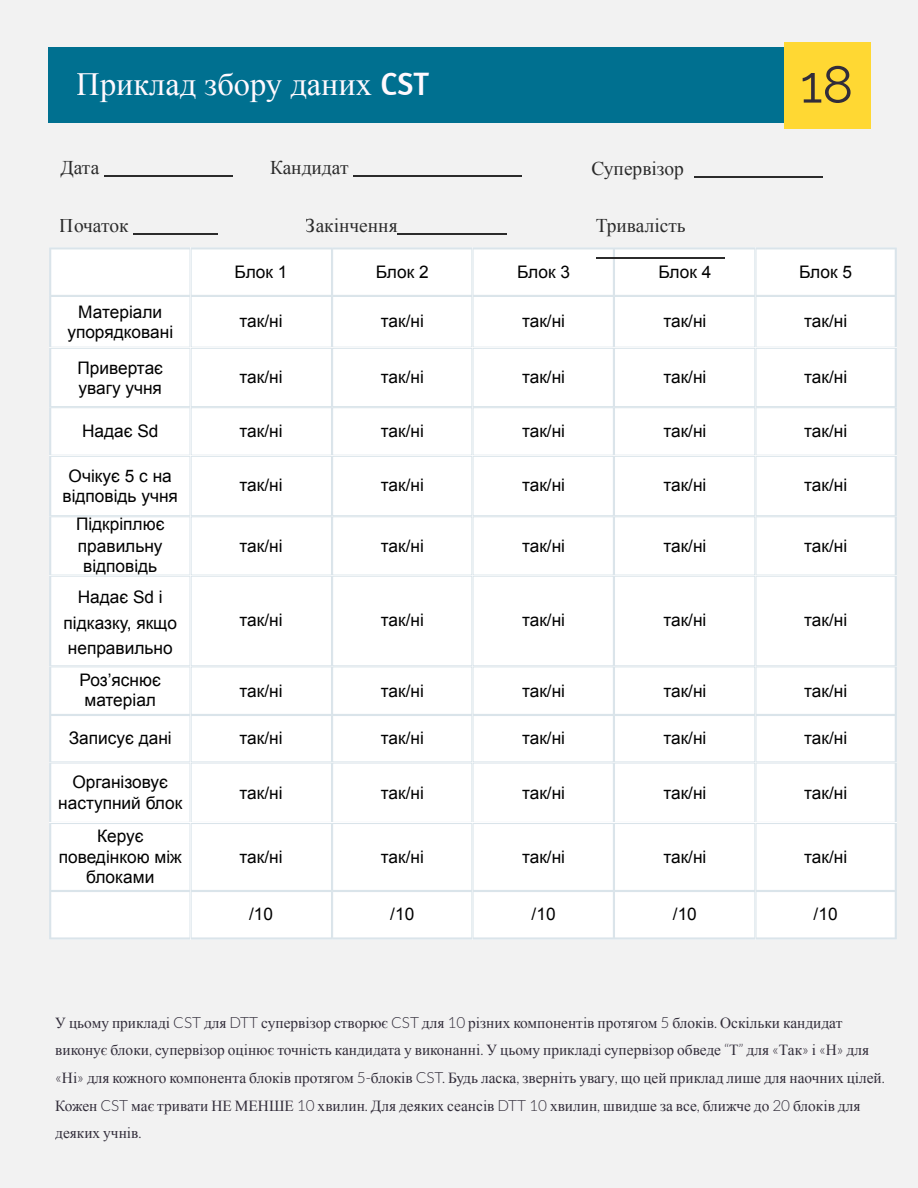
<style>
.page{position:relative;width:918px;height:1188px;background:#f2f2f2}
.page>*{position:absolute;margin:0;border:0;box-sizing:border-box;transform-origin:0 0}
.t1{font:51.9px "Raleway";color:#322d3a}
.t2{font:32.4px "Times New Roman";color:#fff9fe}
.t3{font:19.5px "Times New Roman";color:#2b2b2b}
.t4{font:17.25px/20.5px "Arial";color:#000;text-align:center}
.t5{font:15.3px/27.8px "Times New Roman";color:#322d3a}
.s1{font-family:"Amaranth"}
.s2{font-family:"Lato";font-weight:300}
</style>
<div class="page">
<div style="left:49px;top:48px;width:820px;height:75px;background:#007090"></div>
<div style="left:784px;top:42px;width:86px;height:87px;background:#ffd833"></div>
<hr style="left:104px;top:175px;width:129px;height:1px;background:#2b2b2b">
<div style="left:49px;top:247px;width:848px;height:692px;background:#fff"></div>
<hr style="left:398px;top:233px;width:109px;height:1px;background:#2b2b2b">
<hr style="left:134px;top:233px;width:84px;height:1px;background:#2b2b2b">
<hr style="left:694px;top:176px;width:129px;height:1px;background:#2b2b2b">
<hr style="left:354px;top:175px;width:168px;height:1px;background:#2b2b2b">
<hr style="left:596px;top:257px;width:129px;height:1px;background:#2b2b2b">
<h2 class="t2" style="left:77px;top:66px;width:354px">Приклад збору даних <span class="s1">CST</span></h2>
<p class="t3" style="left:270px;top:157px;width:80px">Кандидат</p>
<p class="t3" style="left:591px;top:158px;width:94px">Супервізор</p>
<p class="t3" style="left:596px;top:215px;width:92px">Тривалість</p>
<p class="t3" style="left:61px;top:157px;width:40px">Дата</p>
<p class="t3" style="left:60px;top:215px;width:70px">Початок</p>
<p class="t3" style="left:306px;top:215px;width:93px">Закінчення</p>
<h1 class="t1" style="left:800px;top:54px;width:54px">18</h1>
<p class="t4" style="left:235px;top:261px;width:54px">Блок 1</p>
<p class="t4" style="left:376px;top:261px;width:54px">Блок 2</p>
<p class="t4" style="left:517px;top:261px;width:54px">Блок 3</p>
<p class="t4" style="left:658px;top:261px;width:54px">Блок 4</p>
<p class="t4" style="left:799px;top:261px;width:54px">Блок 5</p>
<p class="t4" style="left:67px;top:301px;width:107px">Матеріали упорядковані</p>
<p class="t4" style="left:240px;top:311px;width:45px">так/ні</p>
<p class="t4" style="left:381px;top:311px;width:45px">так/ні</p>
<p class="t4" style="left:522px;top:311px;width:45px">так/ні</p>
<p class="t4" style="left:663px;top:311px;width:45px">так/ні</p>
<p class="t4" style="left:804px;top:311px;width:45px">так/ні</p>
<p class="t4" style="left:77px;top:357px;width:87px;text-align:left">Привертає увагу учня</p>
<p class="t4" style="left:240px;top:367px;width:45px">так/ні</p>
<p class="t4" style="left:381px;top:367px;width:45px">так/ні</p>
<p class="t4" style="left:522px;top:367px;width:45px">так/ні</p>
<p class="t4" style="left:663px;top:367px;width:45px">так/ні</p>
<p class="t4" style="left:804px;top:367px;width:45px">так/ні</p>
<p class="t4" style="left:82px;top:421px;width:78px">Надає Sd</p>
<p class="t4" style="left:240px;top:421px;width:45px">так/ні</p>
<p class="t4" style="left:381px;top:421px;width:45px">так/ні</p>
<p class="t4" style="left:522px;top:421px;width:45px">так/ні</p>
<p class="t4" style="left:663px;top:421px;width:45px">так/ні</p>
<p class="t4" style="left:804px;top:421px;width:45px">так/ні</p>
<p class="t4" style="left:63px;top:465px;width:117px">Очікує 5 с на відповідь учня</p>
<p class="t4" style="left:240px;top:475px;width:45px">так/ні</p>
<p class="t4" style="left:381px;top:475px;width:45px">так/ні</p>
<p class="t4" style="left:522px;top:475px;width:45px">так/ні</p>
<p class="t4" style="left:663px;top:475px;width:45px">так/ні</p>
<p class="t4" style="left:804px;top:475px;width:45px">так/ні</p>
<p class="t4" style="left:76px;top:514px;width:90px;line-height:21px">Підкріплює правильну відповідь</p>
<p class="t4" style="left:240px;top:536px;width:45px">так/ні</p>
<p class="t4" style="left:381px;top:536px;width:45px">так/ні</p>
<p class="t4" style="left:522px;top:536px;width:45px">так/ні</p>
<p class="t4" style="left:663px;top:536px;width:45px">так/ні</p>
<p class="t4" style="left:804px;top:536px;width:45px">так/ні</p>
<p class="t4" style="left:64px;top:584px;width:115px;line-height:26px">Надає Sd і підказку, якщо неправильно</p>
<p class="t4" style="left:240px;top:610px;width:45px">так/ні</p>
<p class="t4" style="left:381px;top:610px;width:45px">так/ні</p>
<p class="t4" style="left:522px;top:610px;width:45px">так/ні</p>
<p class="t4" style="left:663px;top:610px;width:45px">так/ні</p>
<p class="t4" style="left:804px;top:610px;width:45px">так/ні</p>
<p class="t4" style="left:80px;top:670px;width:83px;text-align:left">Роз’яснює матеріал</p>
<p class="t4" style="left:240px;top:680px;width:45px">так/ні</p>
<p class="t4" style="left:381px;top:680px;width:45px">так/ні</p>
<p class="t4" style="left:522px;top:680px;width:45px">так/ні</p>
<p class="t4" style="left:663px;top:680px;width:45px">так/ні</p>
<p class="t4" style="left:804px;top:680px;width:45px">так/ні</p>
<p class="t4" style="left:69px;top:728px;width:104px">Записує дані</p>
<p class="t4" style="left:240px;top:728px;width:45px">так/ні</p>
<p class="t4" style="left:381px;top:728px;width:45px">так/ні</p>
<p class="t4" style="left:522px;top:728px;width:45px">так/ні</p>
<p class="t4" style="left:663px;top:728px;width:45px">так/ні</p>
<p class="t4" style="left:804px;top:728px;width:45px">так/ні</p>
<p class="t4" style="left:58px;top:772px;width:126px">Організовує наступний блок</p>
<p class="t4" style="left:240px;top:783px;width:45px">так/ні</p>
<p class="t4" style="left:381px;top:783px;width:45px">так/ні</p>
<p class="t4" style="left:522px;top:783px;width:45px">так/ні</p>
<p class="t4" style="left:663px;top:783px;width:45px">так/ні</p>
<p class="t4" style="left:804px;top:783px;width:45px">так/ні</p>
<p class="t4" style="left:59px;top:826px;width:125px">Керує поведінкою між блоками</p>
<p class="t4" style="left:240px;top:847px;width:45px">так/ні</p>
<p class="t4" style="left:381px;top:847px;width:45px">так/ні</p>
<p class="t4" style="left:522px;top:847px;width:45px">так/ні</p>
<p class="t4" style="left:663px;top:847px;width:45px">так/ні</p>
<p class="t4" style="left:804px;top:847px;width:45px">так/ні</p>
<p class="t4" style="left:249px;top:904px;width:26px">/10</p>
<p class="t4" style="left:390px;top:904px;width:26px">/10</p>
<p class="t4" style="left:532px;top:904px;width:26px">/10</p>
<p class="t4" style="left:673px;top:904px;width:26px">/10</p>
<p class="t4" style="left:814px;top:904px;width:26px">/10</p>
<p class="t5" style="left:55px;top:1009px;width:831px">У цьому прикладі <span class="s2">CST</span> для <span class="s2">DTT</span> супервізор створює <span class="s2">CST</span> для <span class="s2">10</span> різних компонентів протягом <span class="s2">5</span> блоків<span class="s2">.</span> Оскільки кандидат виконує блоки<span class="s2">,</span> супервізор оцінює точність кандидата у виконанні<span class="s2">.</span> У цьому прикладі супервізор обведе <span class="s2">“</span>Т<span class="s2">”</span> для <span class="s2">«</span>Так<span class="s2">»</span> і <span class="s2">«</span>Н<span class="s2">»</span> для <span class="s2">«</span>Ні<span class="s2">»</span> для кожного компонента блоків протягом <span class="s2">5-</span>блоків <span class="s2">CST.</span> Будь ласка<span class="s2">,</span> зверніть увагу<span class="s2">,</span> що цей приклад лише для наочних цілей<span class="s2">.<br></span>Кожен <span class="s2">CST</span> має тривати НЕ МЕНШЕ <span class="s2">10</span> хвилин<span class="s2">.</span> Для деяких сеансів <span class="s2">DTT 10</span> хвилин<span class="s2">,</span> швидше за все<span class="s2">,</span> ближче до <span class="s2">20</span> блоків для деяких учнів<span class="s2">.</span></p>
</div>
